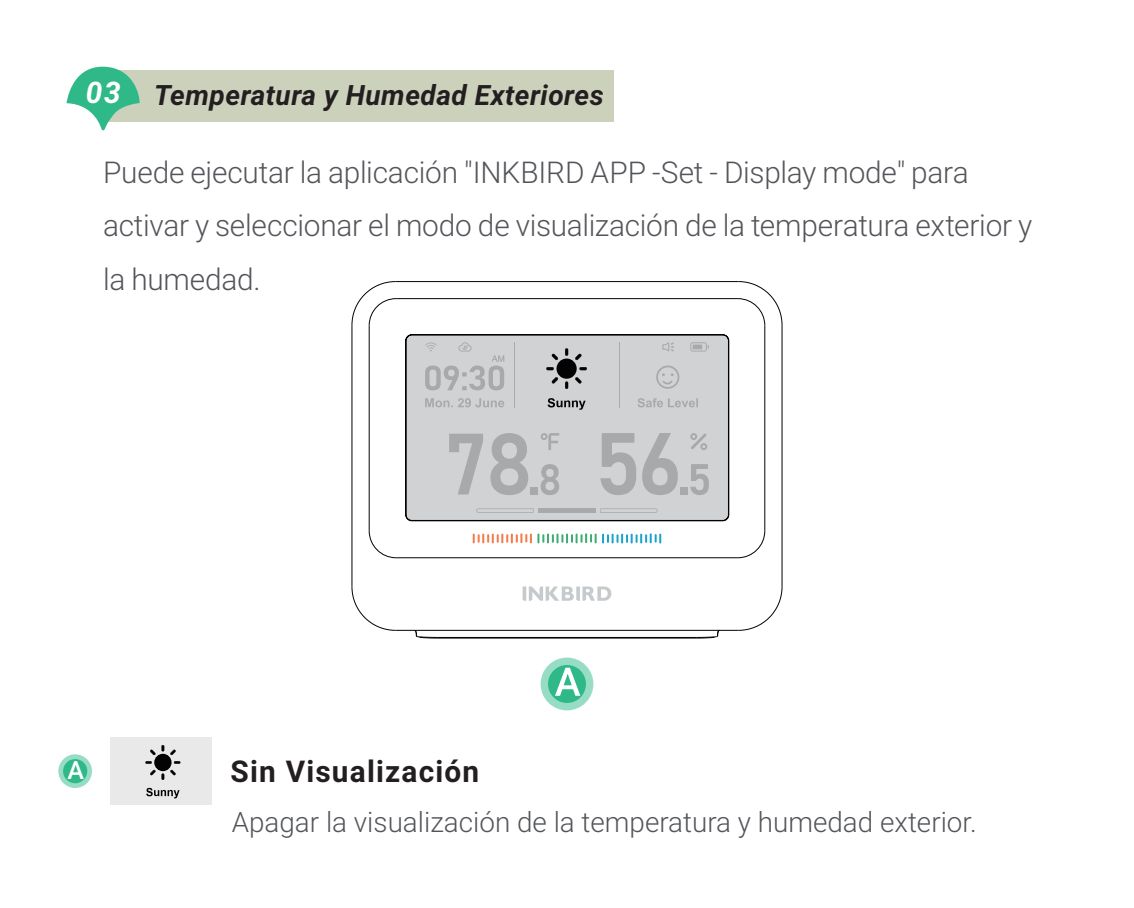
<style>
.page{position:relative;width:1134px;height:908px;background:#fff}
.page>*{position:absolute;margin:0;border:0;box-sizing:border-box;transform-origin:0 0}
.t1{font:300 30px/53.2px "Roboto";letter-spacing:-.01em;color:#54555a}
.t2{font:700 30px "Roboto";letter-spacing:.04em;color:#231f20}
.t3{font:300 28px "Roboto";color:#54555a}
.t4{font:italic 700 28px "Roboto";letter-spacing:.02em;color:#231f20}
.t5{font:500 25.2px "Roboto";color:#fff}
.s1{font-size:29.6px;color:#fff}
</style>
<div class="page">
<div style="left:110px;top:737px;width:101px;height:67px;background:#eae9e9"></div>
<div style="left:99px;top:70px;width:515px;height:52px;background:#ccd1bc"></div>
<svg style="left:67px;top:67px;width:73px;height:64px"></svg>
<svg style="left:58px;top:754px;width:34px;height:33px"></svg>
<div style="left:63px;top:758px;width:24px;height:24px;background:#2fb989;border-radius:50%"></div>
<svg style="left:145px;top:745px;width:35px;height:34px"></svg>
<div style="left:154px;top:753px;width:18px;height:17px;background:#030303;border-radius:50%"></div>
<svg style="left:146px;top:787px;width:34px;height:11px"></svg>
<hr style="left:439px;top:637px;width:256px;height:1px;background:#030303">
<hr style="left:439px;top:636px;width:256px;height:1px;background:#030303">
<hr style="left:395px;top:629px;width:343px;height:1px;background:#030303">
<hr style="left:396px;top:557px;width:342px;height:1px;background:#030303">
<hr style="left:396px;top:298px;width:342px;height:1px;background:#030303">
<hr style="left:395px;top:281px;width:343px;height:1px;background:#030303">
<svg style="left:351px;top:586px;width:45px;height:45px"></svg>
<svg style="left:351px;top:281px;width:46px;height:44px"></svg>
<svg style="left:368px;top:530px;width:29px;height:28px"></svg>
<svg style="left:737px;top:586px;width:46px;height:45px"></svg>
<svg style="left:737px;top:281px;width:46px;height:45px"></svg>
<svg style="left:737px;top:529px;width:29px;height:29px"></svg>
<svg style="left:694px;top:629px;width:26px;height:9px"></svg>
<svg style="left:413px;top:629px;width:27px;height:9px"></svg>
<svg style="left:473px;top:533px;width:188px;height:10px"></svg>
<svg style="left:523px;top:586px;width:88px;height:14px"></svg>
<hr style="left:351px;top:325px;width:2px;height:261px;background:#030303">
<hr style="left:368px;top:325px;width:2px;height:205px;background:#030303">
<hr style="left:764px;top:325px;width:1px;height:205px;background:#030303">
<hr style="left:781px;top:325px;width:2px;height:261px;background:#030303">
<div style="left:405px;top:334px;width:325px;height:187px;background:#d1d2d4"></div>
<svg style="left:541px;top:657px;width:52px;height:53px"></svg>
<div style="left:548px;top:664px;width:38px;height:38px;background:#2fb989;border-radius:50%"></div>
<svg style="left:555px;top:667px;width:25px;height:31px"></svg>
<hr style="left:514px;top:342px;width:1px;height:66px;background:#030303">
<hr style="left:619px;top:342px;width:1px;height:66px;background:#030303">
<div style="left:680px;top:487px;width:8px;height:8px;background:#a8a9ab"></div>
<div style="left:530px;top:487px;width:8px;height:8px;background:#a8a9ab"></div>
<svg style="left:690px;top:342px;width:19px;height:9px"></svg>
<div style="left:693px;top:344px;width:9px;height:5px;background:#a8a9ab"></div>
<svg style="left:662px;top:342px;width:12px;height:9px"></svg>
<svg style="left:541px;top:433px;width:18px;height:17px"></svg>
<svg style="left:690px;top:433px;width:17px;height:17px"></svg>
<svg style="left:690px;top:464px;width:19px;height:31px"></svg>
<svg style="left:476px;top:508px;width:58px;height:4px"></svg>
<svg style="left:600px;top:508px;width:58px;height:4px"></svg>
<hr style="left:538px;top:508px;width:58px;height:4px;background:#a8a9ab">
<svg style="left:425px;top:398px;width:79px;height:9px"></svg>
<svg style="left:425px;top:342px;width:79px;height:48px;background:#c5c6c8"></svg>
<svg style="left:546px;top:348px;width:41px;height:41px"></svg>
<div style="left:556px;top:358px;width:21px;height:20px;background:#030303;border-radius:50%"></div>
<svg style="left:548px;top:398px;width:38px;height:11px"></svg>
<svg style="left:600px;top:433px;width:78px;height:62px;background:#bbbcbe"></svg>
<svg style="left:449px;top:433px;width:79px;height:62px;background:#bcbdbf"></svg>
<svg style="left:541px;top:464px;width:18px;height:31px"></svg>
<svg style="left:637px;top:398px;width:61px;height:9px"></svg>
<svg style="left:656px;top:365px;width:23px;height:23px"></svg>
<p class="t4" style="left:86px;top:75px;width:519px"><span class="s1">03</span> Temperatura y Humedad Exteriores</p>
<p class="t1" style="left:103px;top:145px;width:931px">Puede ejecutar la aplicación "INKBIRD APP -Set - Display mode" para activar y seleccionar el modo de visualización de la temperatura exterior y la humedad.</p>
<p class="t5" style="left:67px;top:752px;width:18px">A</p>
<p class="t2" style="left:231px;top:750px;width:250px">Sin Visualización</p>
<p class="t3" style="left:232px;top:801px;width:747px">Apagar la visualización de la temperatura y humedad exterior.</p>
</div>
